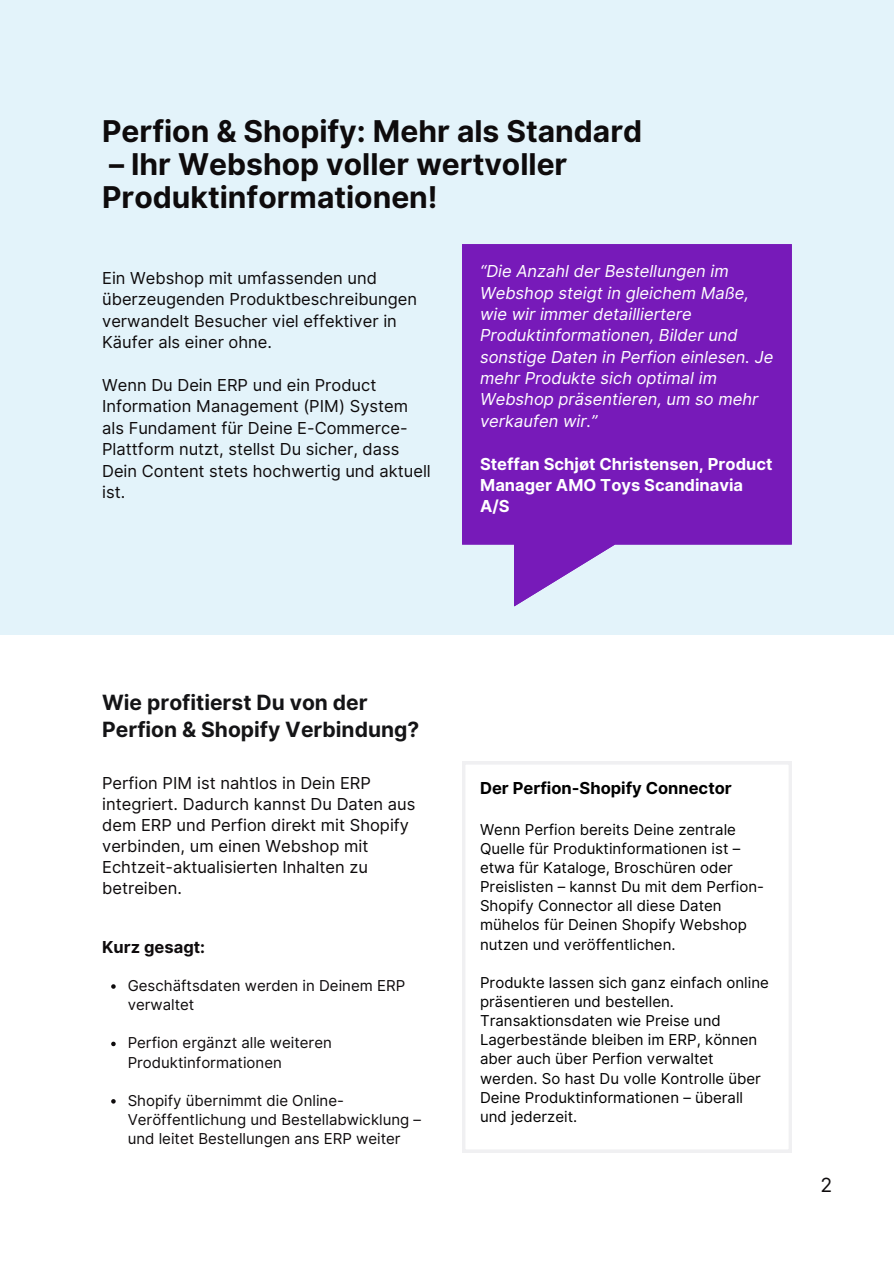
<style>
.page{position:relative;width:894px;height:1264px;background:#fff}
.page>*{position:absolute;margin:0;border:0;box-sizing:border-box;transform-origin:0 0}
.t1{font:700 30px/32.7px "Inter";color:#0e0b0c}
.t2{font:700 21px/27px "Inter";color:#141416}
.t3{font:19.5px "Inter";color:#0e0b0c}
.t4{font:16.5px/21.5px "Inter";color:#0e0b0c}
.t5{font:italic 16.5px/21.5px "Inter";color:#fff}
.t6{font:700 16.5px/21.5px "Inter";color:#fff}
.t7{font:700 16.5px "Inter";color:#000}
.t8{font:700 16.5px "Inter";color:#0e0b0c}
.t9{font:15px/19.2px "Inter";color:#000}
.t10{font:15px/19.2px "Inter";color:#0e0b0c}
</style>
<div class="page">
<div style="left:0;top:0;width:893px;height:634px;background:#e3f3fa"></div>
<svg style="left:462px;top:244px;width:329px;height:362px;background:#8638c2"></svg>
<svg style="left:111px;top:984px;width:5px;height:4px"></svg>
<svg style="left:111px;top:1041px;width:5px;height:5px"></svg>
<svg style="left:111px;top:1099px;width:5px;height:4px"></svg>
<svg style="left:462px;top:761px;width:329px;height:391px"></svg>
<p class="t1" style="left:102px;top:115px;width:541px">Perfion &amp; Shopify: Mehr als Standard</p>
<p class="t1" style="left:102px;top:148px;width:466px">– Ihr Webshop voller wertvoller<br>Produktinformationen!</p>
<p class="t4" style="left:102px;top:267px;width:316px">Ein Webshop mit umfassenden und überzeugenden Produktbeschreibungen verwandelt Besucher viel effektiver in Käufer als einer ohne.</p>
<h4 class="t4" style="left:102px;top:374px;width:330px">Wenn Du Dein ERP und ein Product<br>Information Management (PIM) System als Fundament für Deine E-Commerce-<br>Plattform nutzt, stellst Du sicher, dass<br>Dein Content stets hochwertig und aktuell ist.</h4>
<h1 class="t5" style="left:480px;top:260px;width:295px">“Die Anzahl der Bestellungen im<br>Webshop steigt in gleichem Maße, wie wir immer detailliertere<br>Produktinformationen, Bilder und sonstige Daten in Perfion einlesen. Je mehr Produkte sich optimal im<br>Webshop präsentieren, um so mehr verkaufen wir.”</h1>
<p class="t6" style="left:480px;top:453px;width:294px">Steffan Schjøt Christensen, Product<br>Manager AMO Toys Scandinavia<br>A/S</p>
<h2 class="t2" style="left:102px;top:689px;width:318px">Wie profitierst Du von der<br>Perfion &amp; Shopify Verbindung?</h2>
<p class="t4" style="left:102px;top:772px;width:314px;line-height:21px">Perfion PIM ist nahtlos in Dein ERP integriert. Dadurch kannst Du Daten aus dem ERP und Perfion direkt mit Shopify verbinden, um einen Webshop mit<br>Echtzeit-aktualisierten Inhalten zu betreiben.</p>
<h4 class="t8" style="left:102px;top:936px;width:104px">Kurz gesagt:</h4>
<p class="t10" style="left:128px;top:975px;width:279px">Geschäftsdaten werden in Deinem ERP verwaltet</p>
<p class="t10" style="left:128px;top:1033px;width:206px">Perfion ergänzt alle weiteren<br>Produktinformationen</p>
<p class="t10" style="left:128px;top:1090px;width:295px">Shopify übernimmt die Online-<br>Veröffentlichung und Bestellabwicklung – und leitet Bestellungen ans ERP weiter</p>
<h4 class="t7" style="left:480px;top:778px;width:253px">Der Perfion-Shopify Connector</h4>
<p class="t9" style="left:480px;top:819px;width:285px">Wenn Perfion bereits Deine zentrale Quelle für Produktinformationen ist – etwa für Kataloge, Broschüren oder Preislisten – kannst Du mit dem Perfion-Shopify Connector all diese Daten mühelos für Deinen Shopify Webshop nutzen und veröffentlichen.</p>
<p class="t9" style="left:480px;top:972px;width:290px">Produkte lassen sich ganz einfach online präsentieren und bestellen.<br>Transaktionsdaten wie Preise und Lagerbestände bleiben im ERP, können aber auch über Perfion verwaltet werden. So hast Du volle Kontrolle über Deine Produktinformationen – überall und jederzeit.</p>
<p class="t3" style="left:820px;top:1172px;width:13px">2</p>
</div>
